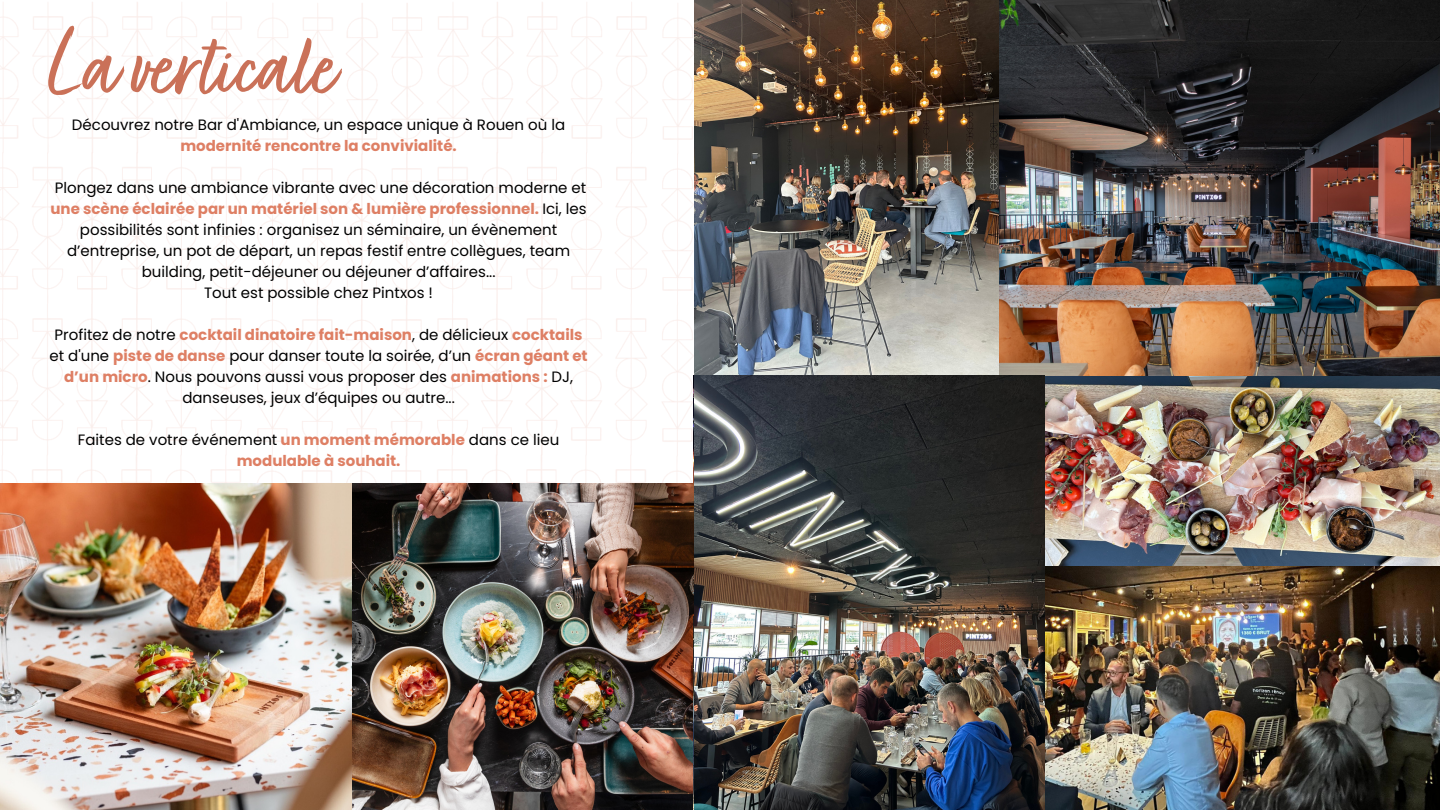
<style>
.page{position:relative;width:1440px;height:810px;background:#fff}
.page>*{position:absolute;margin:0;border:0;box-sizing:border-box;transform-origin:0 0}
.t1{font:103.8px "Fave Script";color:#ca7158}
.t2{font:15px/21px "Poppins";color:#000;text-align:center}
.t3{font:700 15px/21px "Poppins";color:#de7f64;text-align:center}
.s1{font-weight:700;color:#de7f64}
.s2{font-weight:400;color:#000}
</style>
<div class="page">
<img style="left:0;top:0;width:695px;height:484px">
<img style="left:0;top:484px;width:695px;height:326px">
<img style="left:1044px;top:375px;width:396px;height:435px">
<img style="left:998px;top:0;width:442px;height:375px">
<img style="left:695px;top:0;width:303px;height:375px">
<img style="left:695px;top:375px;width:349px;height:435px">
<p class="t1" style="left:50px;top:19px;width:290px">Laverticale</p>
<p class="t2" style="left:72px;top:114px;width:495px">Découvrez notre Bar d'Ambiance, un espace unique à Rouen où la <span class="s1">modernité rencontre la convivialité.</span></p>
<p class="t2" style="left:51px;top:177px;width:538px">Plongez dans une ambiance vibrante avec une décoration moderne et <span class="s1">une scène éclairée par un matériel son &amp; lumière professionnel.</span> Ici, les possibilités sont infinies : organisez un séminaire, un évènement d’entreprise, un pot de départ, un repas festif entre collègues, team building, petit-déjeuner ou déjeuner d’affaires...</p>
<p class="t2" style="left:204px;top:282px;width:230px">Tout est possible chez Pintxos !</p>
<p class="t2" style="left:49px;top:324px;width:540px">Profitez de notre <span class="s1">cocktail dinatoire fait-maison</span>, de délicieux <span class="s1">cocktails </span>et d'une <span class="s1">piste de danse</span> pour danser toute la soirée, d’un <span class="s1">écran géant et d’un micro</span>. Nous pouvons aussi vous proposer des <span class="s1">animations :</span> DJ, danseuses, jeux d’équipes ou autre...</p>
<p class="t3" style="left:78px;top:429px;width:483px"><span class="s2">Faites de votre événement</span> un moment mémorable <span class="s2">dans ce lieu </span>modulable à souhait.</p>
</div>
